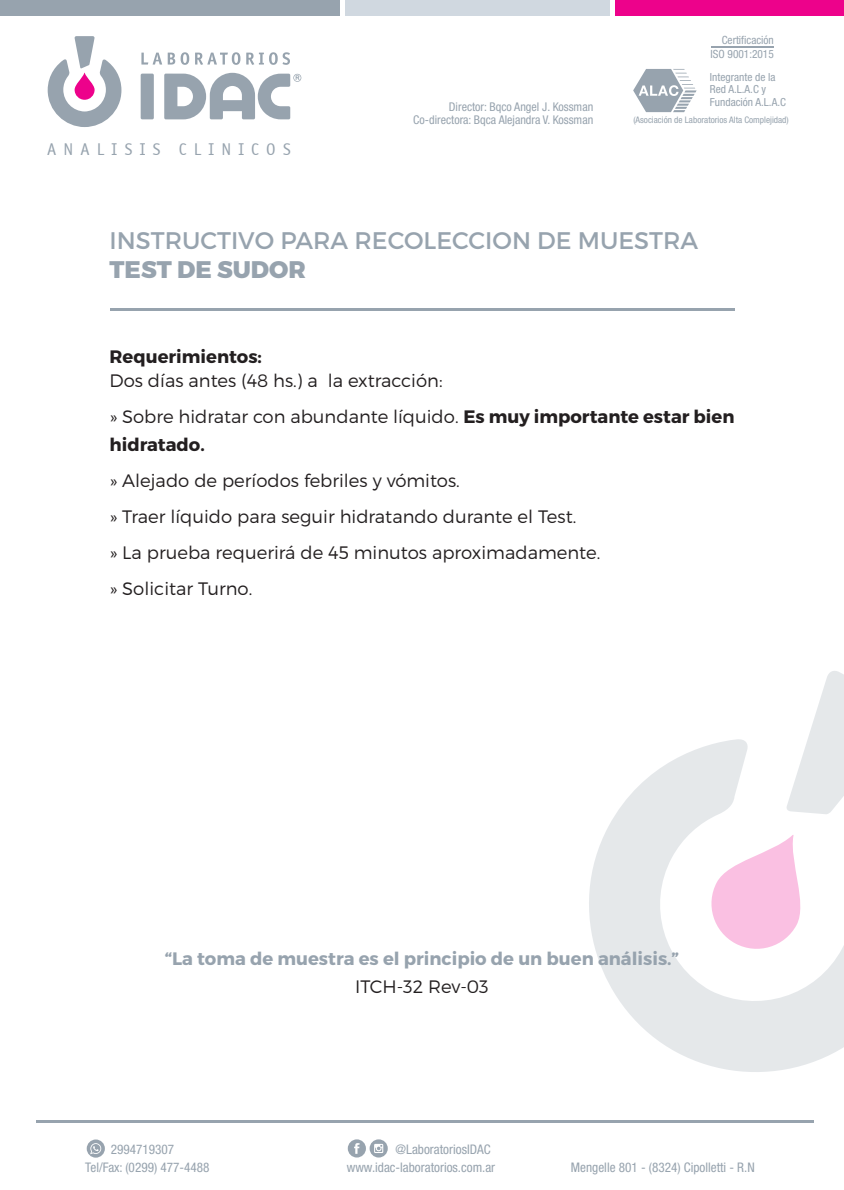
<style>
.page{position:relative;width:844px;height:1190px;background:#fff}
.page>*{position:absolute;margin:0;border:0;box-sizing:border-box;transform-origin:0 0}
.t1{font:24px "Montserrat";color:#97a3ae}
.t2{font:800 24px "Montserrat";color:#97a3ae}
.t3{font:300 18px/36px "Montserrat";color:#231f20}
.t4{font:700 18px "Montserrat";color:#97a3ae}
.t5{font:700 18px "Montserrat";color:#231f20}
.t6{font:17px "Officina Sans OSITCTT Book";letter-spacing:.42em;color:#97a3ae}
.t7{font:condensed 13.2px "Helvetica Neue";color:#97a3ae}
.t8{font:condensed 12px/12.8px "Helvetica Neue";color:#97a3ae;text-align:right}
.t9{font:condensed 11.4px/14px "Helvetica Neue";color:#97a3ae;text-align:right}
.t10{font:condensed 11.2px/12.6px "Helvetica Neue";color:#97a3ae}
.t11{font:condensed 9px "Helvetica Neue";color:#97a3ae}
.s1{font-weight:700}
</style>
<div class="page">
<svg style="left:589px;top:739px;width:254px;height:333px;fill:#e5e8ea"></svg>
<svg style="left:704px;top:834px;width:103px;height:121px"></svg>
<svg style="left:785px;top:671px;width:58px;height:143px"></svg>
<div style="left:0;top:0;width:340px;height:16px;background:#97a3ae"></div>
<div style="left:344px;top:0;width:266px;height:16px;background:#d0d8e0"></div>
<div style="left:614px;top:0;width:229px;height:16px;background:#ed028b"></div>
<svg style="left:633px;top:69px;width:63px;height:43px"></svg>
<hr style="left:710px;top:46px;width:63px;height:1px;background:#97a3ae">
<hr style="left:110px;top:309px;width:623px;height:2px;background:#97a3ae">
<svg style="left:48px;top:36px;width:73px;height:91px"></svg>
<svg style="left:141px;top:52px;width:149px;height:13px"></svg>
<svg style="left:141px;top:73px;width:160px;height:46px"></svg>
<hr style="left:36px;top:1120px;width:777px;height:2px;background:#97a3ae">
<div style="left:347px;top:1139px;width:19px;height:18px;background:#97a3ae;border-radius:50%"></div>
<svg style="left:354px;top:1143px;width:5px;height:11px"></svg>
<div style="left:369px;top:1139px;width:18px;height:18px;background:#97a3ae;border-radius:9px"></div>
<svg style="left:374px;top:1144px;width:9px;height:9px"></svg>
<div style="left:87px;top:1139px;width:18px;height:18px;background:#97a3ae;border-radius:50%"></div>
<svg style="left:90px;top:1143px;width:11px;height:11px"></svg>
<p class="t6" style="left:47px;top:139px;width:245px">ANALISIS CLINICOS</p>
<p class="t8" style="left:413px;top:101px;width:181px">Director: Bqco Angel J. Kossman<br>Co-directora: Bqca Alejandra V. Kossman</p>
<p class="t9" style="left:710px;top:33px;width:65px">Certificación<br>ISO 9001:2015</p>
<p class="t10" style="left:709px;top:70px;width:77px">Integrante de la<br>Red A.L.A.C y<br>Fundación A.L.A.C</p>
<p class="t11" style="left:633px;top:115px;width:157px">(Asociación de Laboratorios Alta Complejidad)</p>
<h1 class="t1" style="left:109px;top:226px;width:589px">INSTRUCTIVO PARA RECOLECCION DE MUESTRA</h1>
<h1 class="t2" style="left:109px;top:255px;width:198px">TEST DE SUDOR</h1>
<p class="t5" style="left:109px;top:345px;width:154px">Requerimientos:</p>
<p class="t3" style="left:109px;top:362px;width:626px">Dos días antes (48 hs.) a la extracción:<br>» Sobre hidratar con abundante líquido. <span class="s1">Es muy importante estar bien</span></p>
<p class="t5" style="left:109px;top:433px;width:97px">hidratado.</p>
<p class="t3" style="left:109px;top:462px;width:492px">» Alejado de períodos febriles y vómitos.<br>» Traer líquido para seguir hidratando durante el Test.<br>» La prueba requerirá de 45 minutos aproximadamente. » Solicitar Turno.</p>
<p class="t4" style="left:165px;top:947px;width:515px">“La toma de muestra es el principio de un buen análisis.”</p>
<p class="t3" style="left:355px;top:968px;width:135px">ITCH-32 Rev-03</p>
<p class="t7" style="left:111px;top:1142px;width:65px">2994719307</p>
<p class="t7" style="left:375px;top:1142px;width:117px">@ @LaboratoriosIDAC</p>
<p class="t7" style="left:85px;top:1160px;width:126px">Tel/Fax: (0299) 477-4488</p>
<p class="t7" style="left:346px;top:1160px;width:150px">www.idac-laboratorios.com.ar</p>
<p class="t7" style="left:570px;top:1160px;width:185px">Mengelle 801 - (8324) Cipolletti - R.N</p>
</div>
